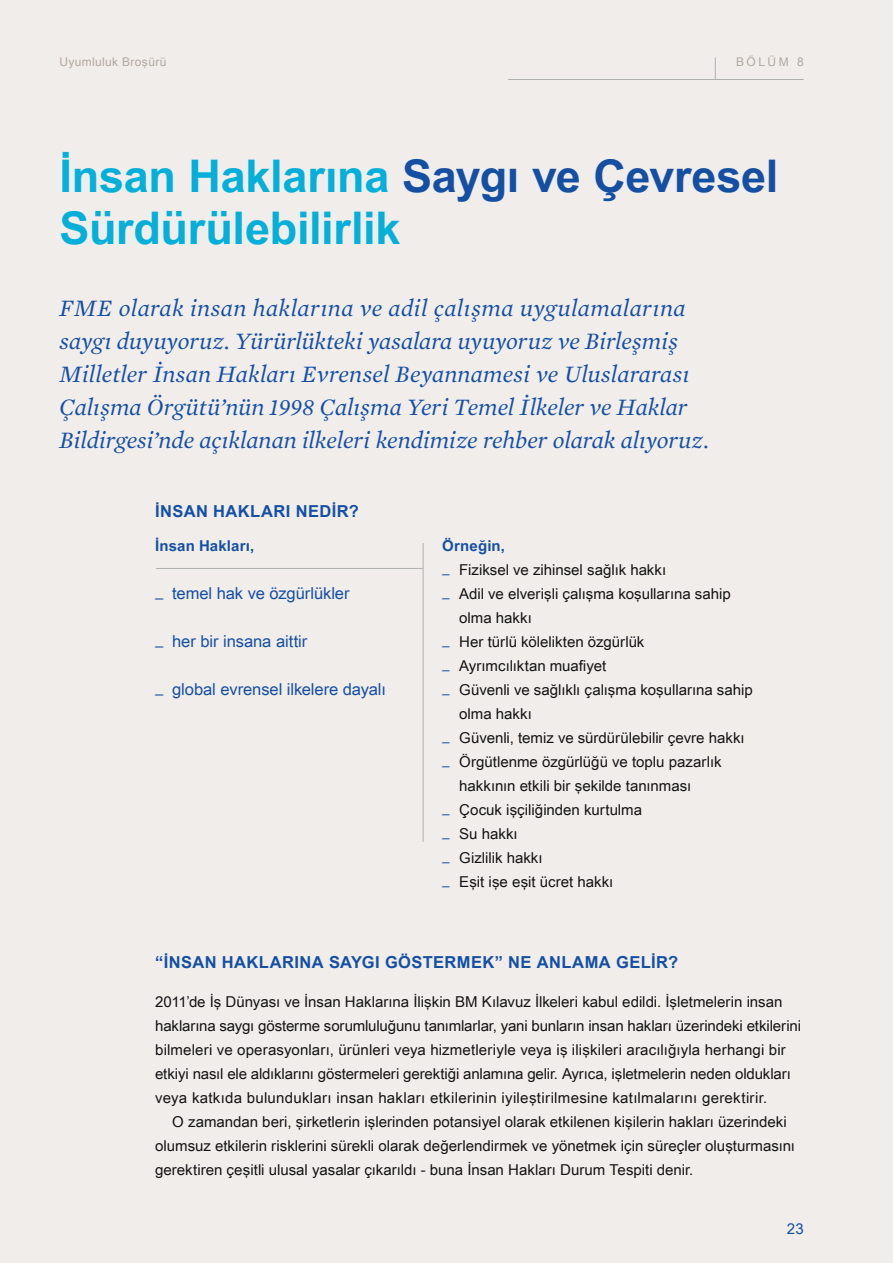
<style>
.page{position:relative;width:893px;height:1263px;background:#f0edeb}
.page>*{position:absolute;margin:0;border:0;box-sizing:border-box;transform-origin:0 0}
.t1{font:700 45px/52.5px "Arial Unicode MS";letter-spacing:-.005em;color:#04afda}
.t2{font:italic 24px/33px "Mercury Text G1";color:#154fa4}
.t3{font:16.5px "Arial Unicode MS";letter-spacing:-.005em;color:#154fa4}
.t4{font:700 16.5px "Arial Unicode MS";letter-spacing:.025em;color:#154fa4}
.t5{font:15px/24px "Arial Unicode MS";color:#141415}
.t6{font:700 15px "Arial Unicode MS";letter-spacing:.01em;color:#154fa4}
.t7{font:15px "Arial Unicode MS";color:#154fa4}
.t8{font:12px "Arial Unicode MS";letter-spacing:.03em;color:#b2a89f}
.s1{color:#154fa4}
.s2{font-family:"Interstate";font-weight:300}
.s3{font-family:"Interstate";font-weight:300;color:#154fa4}
</style>
<div class="page">
<hr style="left:423px;top:543px;width:1px;height:299px;background:#afb0b0">
<hr style="left:508px;top:79px;width:296px;height:1px;background:#afb0b0">
<svg style="left:715px;top:57px;width:1px;height:22px"></svg>
<hr style="left:156px;top:568px;width:267px;height:1px;background:#afb0b0">
<p class="t8" style="left:60px;top:53px;width:109px">Uyumluluk Broşürü</p>
<p class="t8" style="left:736px;top:53px;width:69px">BÖLÜM 8</p>
<h1 class="t1" style="left:60px;top:151px;width:720px">İnsan Haklarına <span class="s1">Saygı ve Çevresel<br></span>Sürdürülebilirlik</h1>
<p class="t2" style="left:60px;top:290px;width:651px">FME olarak insan haklarına ve adil çalışma uygulamalarına saygı duyuyoruz. Yürürlükteki yasalara uyuyoruz ve Birleşmiş Milletler İnsan Hakları Evrensel Beyannamesi ve Uluslararası Çalışma Örgütü’nün 1998 Çalışma Yeri Temel İlkeler ve Haklar Bildirgesi’nde açıklanan ilkeleri kendimize rehber olarak alıyoruz.</p>
<p class="t4" style="left:155px;top:499px;width:205px">İNSAN HAKLARI NEDİR?</p>
<p class="t6" style="left:155px;top:535px;width:101px">İnsan Hakları,</p>
<p class="t3" style="left:155px;top:581px;width:196px"><span class="s2">_</span> temel hak ve özgürlükler</p>
<p class="t3" style="left:155px;top:629px;width:154px"><span class="s2">_</span> her bir insana aittir</p>
<p class="t3" style="left:155px;top:677px;width:232px"><span class="s2">_</span> global evrensel ilkelere dayalı</p>
<p class="t6" style="left:442px;top:535px;width:64px">Örneğin,</p>
<p class="t5" style="left:442px;top:557px;width:226px"><span class="s3">_</span> Fiziksel ve zihinsel sağlık hakkı</p>
<p class="t5" style="left:442px;top:581px;width:290px"><span class="s3">_</span> Adil ve elverişli çalışma koşullarına sahip</p>
<p class="t5" style="left:459px;top:605px;width:74px">olma hakkı</p>
<p class="t5" style="left:442px;top:629px;width:204px"><span class="s3">_</span> Her türlü kölelikten özgürlük</p>
<p class="t5" style="left:442px;top:653px;width:166px"><span class="s3">_</span> Ayrımcılıktan muafiyet</p>
<p class="t5" style="left:442px;top:677px;width:312px"><span class="s3">_</span> Güvenli ve sağlıklı çalışma koşullarına sahip</p>
<p class="t5" style="left:459px;top:701px;width:74px">olma hakkı</p>
<p class="t5" style="left:442px;top:725px;width:304px"><span class="s3">_</span> Güvenli, temiz ve sürdürülebilir çevre hakkı</p>
<p class="t5" style="left:442px;top:749px;width:281px"><span class="s3">_</span> Örgütlenme özgürlüğü ve toplu pazarlık</p>
<p class="t5" style="left:459px;top:773px;width:234px">hakkının etkili bir şekilde tanınması</p>
<p class="t5" style="left:442px;top:797px;width:201px"><span class="s3">_</span> Çocuk işçiliğinden kurtulma</p>
<p class="t5" style="left:442px;top:821px;width:77px"><span class="s3">_</span> Su hakkı</p>
<p class="t5" style="left:442px;top:845px;width:102px"><span class="s3">_</span> Gizlilik hakkı</p>
<p class="t5" style="left:442px;top:869px;width:173px"><span class="s3">_</span> Eşit işe eşit ücret hakkı</p>
<p class="t4" style="left:155px;top:950px;width:525px">“İNSAN HAKLARINA SAYGI GÖSTERMEK” NE ANLAMA GELİR?</p>
<p class="t5" style="left:155px;top:989px;width:647px">2011’de İş Dünyası ve İnsan Haklarına İlişkin BM Kılavuz İlkeleri kabul edildi. İşletmelerin insan haklarına saygı gösterme sorumluluğunu tanımlarlar, yani bunların insan hakları üzerindeki etkilerini bilmeleri ve operasyonları, ürünleri veya hizmetleriyle veya iş ilişkileri aracılığıyla herhangi bir etkiyi nasıl ele aldıklarını göstermeleri gerektiği anlamına gelir. Ayrıca, işletmelerin neden oldukları veya katkıda bulundukları insan hakları etkilerinin iyileştirilmesine katılmalarını gerektirir.</p>
<p class="t5" style="left:155px;top:1109px;width:641px;text-indent:17px">O zamandan beri, şirketlerin işlerinden potansiyel olarak etkilenen kişilerin hakları üzerindeki olumsuz etkilerin risklerini sürekli olarak değerlendirmek ve yönetmek için süreçler oluşturmasını gerektiren çeşitli ulusal yasalar çıkarıldı - buna İnsan Hakları Durum Tespiti denir.</p>
<p class="t7" style="left:787px;top:1218px;width:18px">23</p>
</div>
